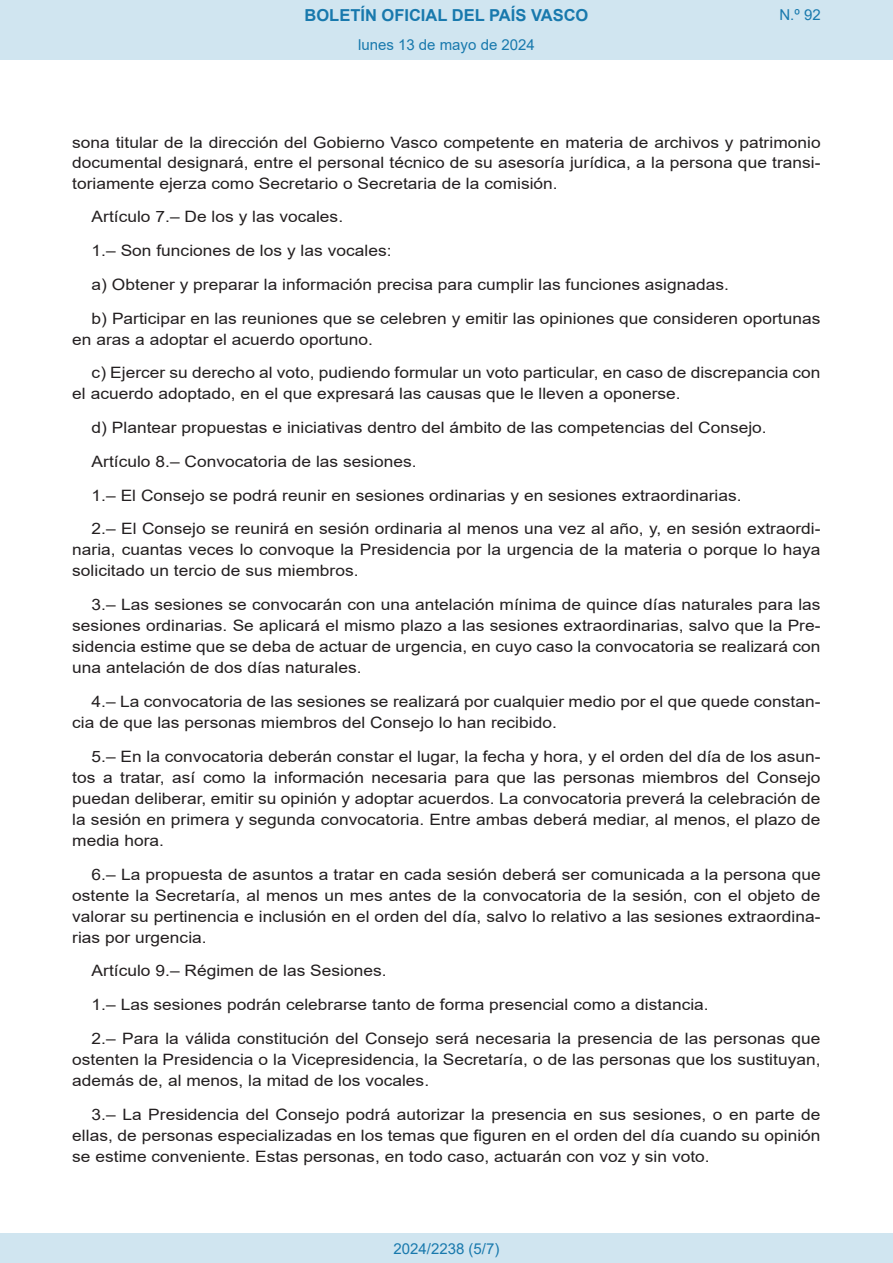
<style>
.page{position:relative;width:893px;height:1263px;background:#fff}
.page>*{position:absolute;margin:0;border:0;box-sizing:border-box;transform-origin:0 0}
.t1{font:700 16.5px "Arial";color:#1879ad}
.BOPVDetalle{font:15.6px/21px "Arial";color:#231f20;text-align:justify;scale:1.11 1}
.Paginacion_Centro{font:15px "Arial";color:#1879ad}
</style>
<div class="page">
<div style="left:0;top:0;width:893px;height:60px;background:#d0e5f0"></div>
<div style="left:0;top:1233px;width:893px;height:30px;background:#d0e5f0"></div>
<p class="t1" style="left:305px;top:3px;width:285px">BOLETÍN OFICIAL DEL PAÍS VASCO</p>
<p class="Paginacion_Centro" style="left:358px;top:35px;width:178px">lunes 13 de mayo de 2024</p>
<p class="Paginacion_Centro" style="left:779px;top:5px;width:43px">N.º 92</p>
<p class="BOPVDetalle" style="left:72px;top:133px;width:676px;line-height:19.5px">sona titular de la dirección del Gobierno Vasco competente en materia de archivos y patrimonio documental designará, entre el personal técnico de su asesoría jurídica, a la persona que transi-</p>
<p class="BOPVDetalle" style="left:72px;top:172px;width:439px">toriamente ejerza como Secretario o Secretaria de la comisión.</p>
<p class="BOPVDetalle" style="left:92px;top:206px;width:228px">Artículo 7.– De los y las vocales.</p>
<p class="BOPVDetalle" style="left:92px;top:240px;width:272px">1.– Son funciones de los y las vocales:</p>
<p class="BOPVDetalle" style="left:92px;top:274px;width:576px">a) Obtener y preparar la información precisa para cumplir las funciones asignadas.</p>
<p class="BOPVDetalle" style="left:72px;top:308px;width:676px;text-indent:19px">b) Participar en las reuniones que se celebren y emitir las opiniones que consideren oportunas en aras a adoptar el acuerdo oportuno.</p>
<p class="BOPVDetalle" style="left:72px;top:362px;width:676px;text-indent:19px">c) Ejercer su derecho al voto, pudiendo formular un voto particular, en caso de discrepancia con el acuerdo adoptado, en el que expresará las causas que le lleven a oponerse.</p>
<p class="BOPVDetalle" style="left:92px;top:417px;width:610px">d) Plantear propuestas e iniciativas dentro del ámbito de las competencias del Consejo.</p>
<p class="BOPVDetalle" style="left:92px;top:451px;width:294px">Artículo 8.– Convocatoria de las sesiones.</p>
<p class="BOPVDetalle" style="left:92px;top:485px;width:587px">1.– El Consejo se podrá reunir en sesiones ordinarias y en sesiones extraordinarias.</p>
<p class="BOPVDetalle" style="left:72px;top:518px;width:676px;text-indent:19px">2.– El Consejo se reunirá en sesión ordinaria al menos una vez al año, y, en sesión extraordi&shy;naria, cuantas veces lo convoque la Presidencia por la urgencia de la materia o porque lo haya solicitado un tercio de sus miembros.</p>
<p class="BOPVDetalle" style="left:72px;top:594px;width:676px;text-indent:19px">3.– Las sesiones se convocarán con una antelación mínima de quince días naturales para las sesiones ordinarias. Se aplicará el mismo plazo a las sesiones extraordinarias, salvo que la Pre&shy;sidencia estime que se deba de actuar de urgencia, en cuyo caso la convocatoria se realizará con una antelación de dos días naturales.</p>
<p class="BOPVDetalle" style="left:72px;top:691px;width:676px;text-indent:19px">4.– La convocatoria de las sesiones se realizará por cualquier medio por el que quede constan&shy;cia de que las personas miembros del Consejo lo han recibido.</p>
<p class="BOPVDetalle" style="left:72px;top:746px;width:676px;text-indent:19px">5.– En la convocatoria deberán constar el lugar, la fecha y hora, y el orden del día de los asun&shy;tos a tratar, así como la información necesaria para que las personas miembros del Consejo puedan deliberar, emitir su opinión y adoptar acuerdos. La convocatoria preverá la celebración de la sesión en primera y segunda convocatoria. Entre ambas deberá mediar, al menos, el plazo de media hora.</p>
<p class="BOPVDetalle" style="left:72px;top:863px;width:676px;text-indent:19px">6.– La propuesta de asuntos a tratar en cada sesión deberá ser comunicada a la persona que ostente la Secretaría, al menos un mes antes de la convocatoria de la sesión, con el objeto de valorar su pertinencia e inclusión en el orden del día, salvo lo relativo a las sesiones extraordina&shy;rias por urgencia.</p>
<p class="BOPVDetalle" style="left:92px;top:960px;width:267px">Artículo 9.– Régimen de las Sesiones.</p>
<p class="BOPVDetalle" style="left:92px;top:994px;width:557px">1.– Las sesiones podrán celebrarse tanto de forma presencial como a distancia.</p>
<p class="BOPVDetalle" style="left:72px;top:1028px;width:676px;text-indent:19px">2.– Para la válida constitución del Consejo será necesaria la presencia de las personas que ostenten la Presidencia o la Vicepresidencia, la Secretaría, o de las personas que los sustituyan, además de, al menos, la mitad de los vocales.</p>
<p class="BOPVDetalle" style="left:72px;top:1103px;width:676px;text-indent:19px">3.– La Presidencia del Consejo podrá autorizar la presencia en sus sesiones, o en parte de ellas, de personas especializadas en los temas que figuren en el orden del día cuando su opinión se estime conveniente. Estas personas, en todo caso, actuarán con voz y sin voto.</p>
<p class="Paginacion_Centro" style="left:393px;top:1238px;width:107px">2024/2238 (5/7)</p>
</div>
